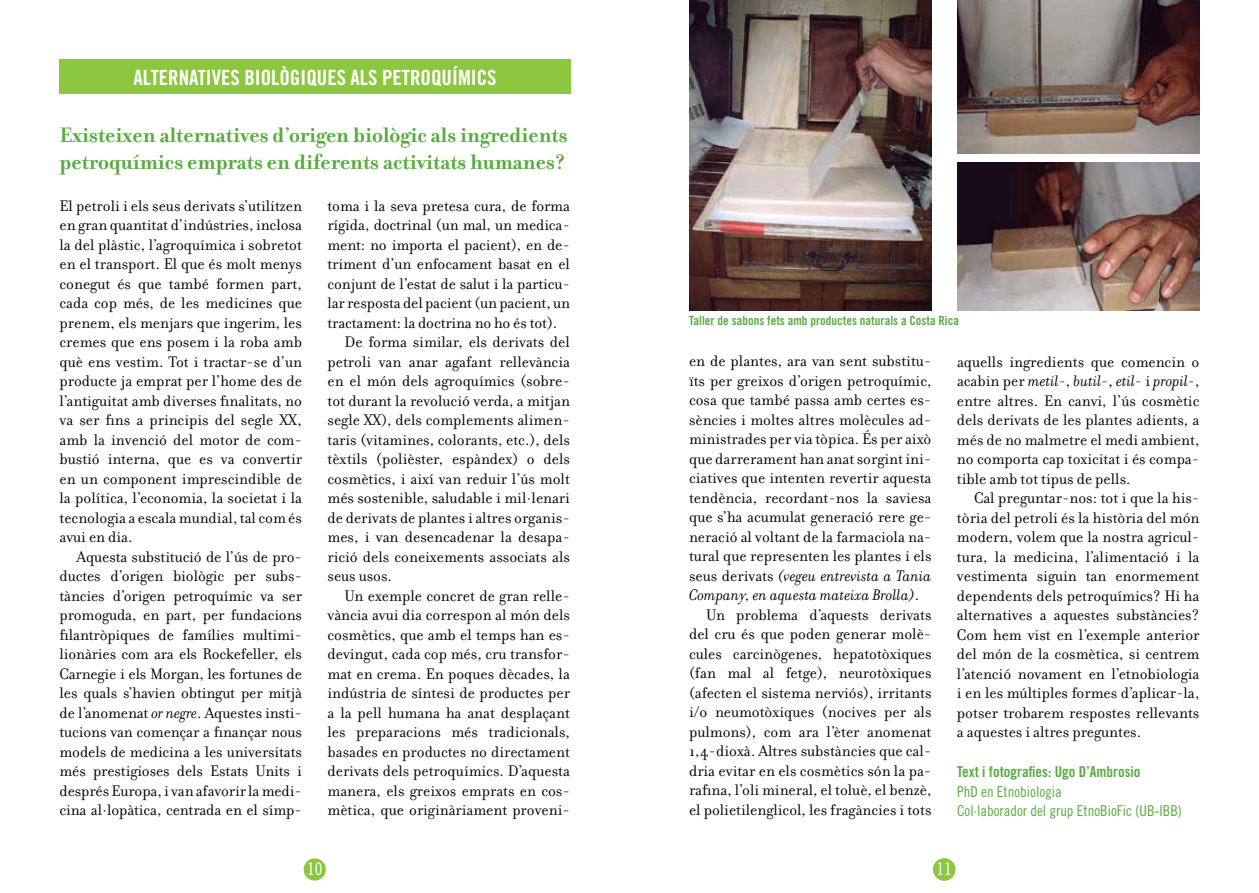
<style>
.page{position:relative;width:1259px;height:893px;background:#fff}
.page>*{position:absolute;margin:0;border:0;box-sizing:border-box;transform-origin:0 0}
.t1{font:700 22.5px/27px "Filosofia";color:#58ab40}
.t2{font:21px "Trade Gothic Bold Cond Twenty";color:#fff}
.t3{font:17.25px "Trade Gothic Cond Eighteen";color:#fff}
.t4{font:16.5px/19.5px "Filosofia";color:#000;text-align:justify}
.t5{font:italic 16.5px "Filosofia";color:#000}
.t6{font:15px/19.5px "Trade Gothic Cond Eighteen";color:#58ab40}
.t7{font:15px "Trade Gothic Bold Cond Twenty";color:#58ab40}
.t8{font:12.75px "Trade Gothic Bold Cond Twenty";color:#58ab40}
.s1{font-style:italic}
.s2{font-style:normal}
</style>
<div class="page">
<div style="left:933px;top:858px;width:22px;height:23px;background:#8dc63f;border-radius:50%"></div>
<div style="left:304px;top:858px;width:22px;height:23px;background:#8dc63f;border-radius:50%"></div>
<div style="left:60px;top:60px;width:510px;height:34px;background:#8dc63f"></div>
<img style="left:689px;top:0;width:242px;height:310px">
<img style="left:957px;top:0;width:242px;height:153px">
<img style="left:957px;top:163px;width:242px;height:147px">
<p class="t2" style="left:134px;top:65px;width:19px">Alternatives</p>
<p class="t2" style="left:244px;top:65px;width:10px">biol</p>
<p class="t2" style="left:279px;top:65px;width:113px">ògiques als petro</p>
<p class="t2" style="left:431px;top:65px;width:21px">químics</p>
<h1 class="t1" style="left:60px;top:121px;width:509px">Existeixen alternatives d’origen biològic als ingredients petroquímics emprats en diferents activitats humanes?</h1>
<p class="t4" style="left:60px;top:196px;width:244px">El petroli i els seus derivats s’utilitzen en gran quantitat d’indústries, inclosa la del plàstic, l’agroquímica i sobretot en el transport. El que és molt menys conegut és que també formen part, cada cop més, de les medicines que prenem, els menjars que ingerim, les cremes que ens posem i la roba amb què ens vestim. Tot i tractar-se d’un producte ja emprat per l’home des de l’antiguitat amb diverses finalitats, no va ser fins a principis del segle XX, amb la invenció del motor de com&shy;bustió interna, que es va convertir en un component imprescindible de la política, l’economia, la societat i la tecnologia a escala mundial, tal com és avui en dia.</p>
<p class="t4" style="left:60px;top:547px;width:244px;text-indent:17px">Aquesta substitució de l’ús de pro&shy;ductes d’origen biològic per subs&shy;tàncies d’origen petroquímic va ser promoguda, en part, per fundacions filantròpiques de famílies multimi&shy;lionàries com ara els Rockefeller, els Carnegie i els Morgan, les fortunes de les quals s’havien obtingut per mitjà de l’anomenat <span class="s1">or negre</span>. Aquestes insti&shy;tucions van començar a finançar nous models de medicina a les universitats més prestigioses dels Estats Units i després Europa, i van afavorir la medi&shy;cina al·lopàtica, centrada en el símp-</p>
<p class="t4" style="left:327px;top:196px;width:244px">toma i la seva pretesa cura, de forma</p>
<p class="t4" style="left:327px;top:216px;width:244px">rígida, doctrinal (un mal, un medica-</p>
<p class="t4" style="left:327px;top:235px;width:244px">ment: no importa el pacient), en de-</p>
<p class="t4" style="left:327px;top:255px;width:244px">triment d’un enfocament basat en el</p>
<p class="t4" style="left:327px;top:274px;width:244px">conjunt de l’estat de salut i la particu-</p>
<p class="t4" style="left:327px;top:294px;width:244px">lar resposta del pacient (un pacient, un</p>
<p class="t4" style="left:327px;top:313px;width:231px">tractament: la doctrina no ho és tot).</p>
<p class="t4" style="left:344px;top:333px;width:227px">De forma similar, els derivats del</p>
<p class="t4" style="left:327px;top:352px;width:244px">petroli van anar agafant rellevància</p>
<p class="t4" style="left:327px;top:372px;width:244px">en el món dels agroquímics (sobre-</p>
<p class="t4" style="left:327px;top:391px;width:244px">tot durant la revolució verda, a mitjan</p>
<p class="t4" style="left:327px;top:411px;width:244px">segle XX), dels complements alimen-</p>
<p class="t4" style="left:327px;top:430px;width:244px">taris (vitamines, colorants, etc.), dels</p>
<p class="t4" style="left:327px;top:450px;width:244px">tèxtils (polièster, espàndex) o dels</p>
<p class="t4" style="left:327px;top:469px;width:244px">cosmètics, i així van reduir l’ús molt</p>
<p class="t4" style="left:327px;top:489px;width:244px">més sostenible, saludable i mil·lenari</p>
<p class="t4" style="left:327px;top:508px;width:244px">de derivats de plantes i altres organis-</p>
<p class="t4" style="left:327px;top:528px;width:244px">mes, i van desencadenar la desapa-</p>
<p class="t4" style="left:327px;top:547px;width:244px">rició dels coneixements associats als</p>
<p class="t4" style="left:327px;top:567px;width:66px">seus usos.</p>
<p class="t4" style="left:344px;top:586px;width:227px">Un exemple concret de gran relle-</p>
<p class="t4" style="left:327px;top:606px;width:244px">vància avui dia correspon al món dels</p>
<p class="t4" style="left:327px;top:625px;width:244px">cosmètics, que amb el temps han es-</p>
<p class="t4" style="left:327px;top:645px;width:244px">devingut, cada cop més, cru transfor-</p>
<p class="t4" style="left:327px;top:664px;width:244px">mat en crema. En poques dècades, la</p>
<p class="t4" style="left:327px;top:684px;width:244px">indústria de síntesi de productes per</p>
<p class="t4" style="left:327px;top:703px;width:244px">a la pell humana ha anat desplaçant</p>
<p class="t4" style="left:327px;top:723px;width:244px">les preparacions més tradicionals,</p>
<p class="t4" style="left:327px;top:742px;width:244px">basades en productes no directament</p>
<p class="t4" style="left:327px;top:762px;width:244px">derivats dels petroquímics. D’aquesta</p>
<p class="t4" style="left:327px;top:781px;width:244px">manera, els greixos emprats en cos-</p>
<p class="t4" style="left:327px;top:801px;width:244px">mètica, que originàriament proveni-</p>
<p class="t8" style="left:689px;top:313px;width:271px">Taller de sabons fets amb productes naturals a Costa Rica</p>
<p class="t4" style="left:689px;top:352px;width:244px">en de plantes, ara van sent substitu-</p>
<p class="t4" style="left:689px;top:371px;width:244px">ïts per greixos d’origen petroquímic,</p>
<p class="t4" style="left:689px;top:391px;width:244px">cosa que també passa amb certes es-</p>
<p class="t4" style="left:689px;top:410px;width:244px">sències i moltes altres molècules ad-</p>
<p class="t4" style="left:689px;top:430px;width:244px">ministrades per via tòpica. És per això</p>
<p class="t4" style="left:689px;top:449px;width:244px">que darrerament han anat sorgint ini-</p>
<p class="t4" style="left:689px;top:469px;width:244px">ciatives que intenten revertir aquesta</p>
<p class="t4" style="left:689px;top:488px;width:244px">tendència, recordant-nos la saviesa</p>
<p class="t4" style="left:689px;top:508px;width:244px">que s’ha acumulat generació rere ge-</p>
<p class="t4" style="left:689px;top:527px;width:244px">neració al voltant de la farmaciola na-</p>
<p class="t4" style="left:689px;top:547px;width:244px">tural que representen les plantes i els</p>
<p class="t5" style="left:689px;top:567px;width:244px"><span class="s2">seus derivats</span> (vegeu entrevista a Tania</p>
<p class="t5" style="left:689px;top:586px;width:231px">Company, en aquesta mateixa Brolla)<span class="s2">.</span></p>
<p class="t4" style="left:706px;top:605px;width:227px">Un problema d’aquests derivats</p>
<p class="t4" style="left:689px;top:625px;width:244px">del cru és que poden generar molè-</p>
<p class="t4" style="left:689px;top:644px;width:244px">cules carcinògenes, hepatotòxiques</p>
<p class="t4" style="left:689px;top:664px;width:244px">(fan mal al fetge), neurotòxiques</p>
<p class="t4" style="left:689px;top:683px;width:244px">(afecten el sistema nerviós), irritants</p>
<p class="t4" style="left:689px;top:703px;width:244px">i/o neumotòxiques (nocives per als</p>
<p class="t4" style="left:689px;top:722px;width:244px">pulmons), com ara l’èter anomenat</p>
<p class="t4" style="left:689px;top:742px;width:244px">1,4-dioxà. Altres substàncies que cal-</p>
<p class="t4" style="left:689px;top:761px;width:244px">dria evitar en els cosmètics són la pa-</p>
<p class="t4" style="left:689px;top:781px;width:244px">rafina, l’oli mineral, el toluè, el benzè,</p>
<p class="t4" style="left:689px;top:800px;width:244px">el polietilenglicol, les fragàncies i tots</p>
<p class="t4" style="left:957px;top:352px;width:244px">aquells ingredients que comencin o acabin per <span class="s1">metil-</span>, <span class="s1">butil-</span>, <span class="s1">etil-</span> i <span class="s1">propil-</span>, entre altres. En canvi, l’ús cosmètic dels derivats de les plantes adients, a més de no malmetre el medi ambient, no comporta cap toxicitat i és compa&shy;tible amb tot tipus de pells.</p>
<p class="t4" style="left:957px;top:488px;width:244px;text-indent:17px">Cal preguntar-nos: tot i que la his&shy;tòria del petroli és la història del món modern, volem que la nostra agricul&shy;tura, la medicina, l’alimentació i la vestimenta siguin tan enormement dependents dels petroquímics? Hi ha alternatives a aquestes substàncies?<br>Com hem vist en l’exemple anterior del món de la cosmètica, si centrem l’atenció novament en l’etnobiologia i en les múltiples formes d’aplicar-la, potser trobarem respostes rellevants a aquestes i altres preguntes.</p>
<p class="t7" style="left:957px;top:763px;width:185px">Text i fotografies: Ugo D’Ambrosio</p>
<p class="t6" style="left:957px;top:781px;width:226px">PhD en Etnobiologia<br>Col·laborador del grup EtnoBioFic (UB-IBB)</p>
<p class="t3" style="left:307px;top:859px;width:17px">10</p>
<p class="t3" style="left:936px;top:859px;width:17px">11</p>
</div>
